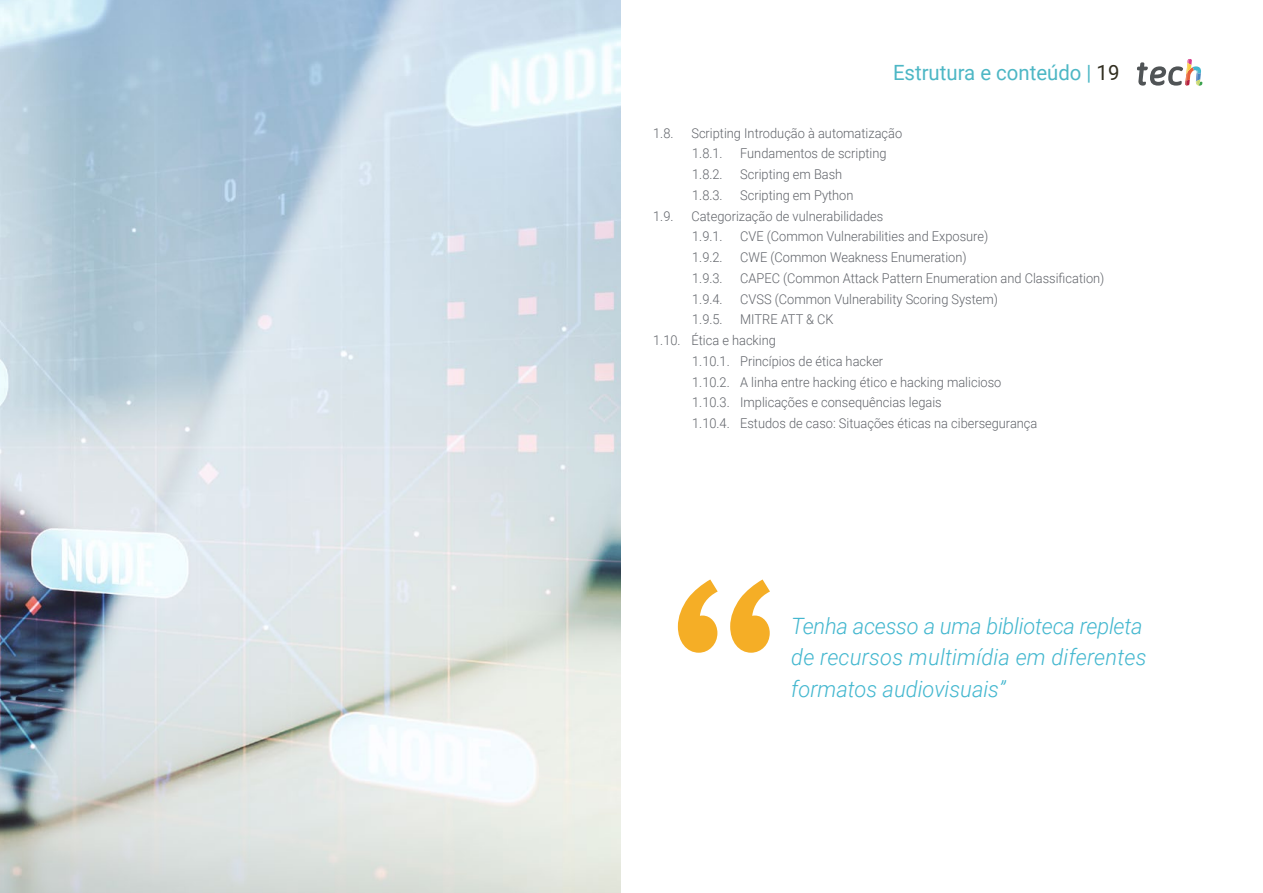
<style>
.page{position:relative;width:1263px;height:893px;background:#fff}
.page>*{position:absolute;margin:0;border:0;box-sizing:border-box;transform-origin:0 0}
.t1{font:italic 300 22.5px/31.5px "Roboto";color:#43b7cf}
.t2{font:21px "Roboto";color:#4db7c5}
.t3{font:300 13.5px/20.7px "Roboto";color:#61646a;scale:.95 1}
.s1{color:#312e20}
</style>
<div class="page">
<img style="left:0;top:0;width:621px;height:893px">
<svg style="left:678px;top:579px;width:92px;height:74px"></svg>
<svg style="left:1137px;top:59px;width:65px;height:27px"></svg>
<h2 class="t2" style="left:893px;top:57px;width:228px">Estrutura e conteúdo | <span class="s1">19</span></h2>
<p class="t3" style="left:653px;top:122px;width:23px">1.8.</p>
<p class="t3" style="left:691px;top:122px;width:223px">Scripting Introdução à automatização<br>1.8.1.</p>
<p class="t3" style="left:740px;top:143px;width:156px">Fundamentos de scripting</p>
<p class="t3" style="left:692px;top:164px;width:34px">1.8.2.</p>
<p class="t3" style="left:740px;top:164px;width:109px">Scripting em Bash</p>
<p class="t3" style="left:692px;top:184px;width:34px">1.8.3.</p>
<p class="t3" style="left:740px;top:184px;width:121px">Scripting em Python</p>
<p class="t3" style="left:653px;top:205px;width:23px">1.9.</p>
<p class="t3" style="left:691px;top:205px;width:203px">Categorização de vulnerabilidades<br>1.9.1.</p>
<p class="t3" style="left:740px;top:226px;width:263px">CVE (Common Vulnerabilities and Exposure)</p>
<p class="t3" style="left:692px;top:247px;width:34px">1.9.2.</p>
<p class="t3" style="left:740px;top:247px;width:240px">CWE (Common Weakness Enumeration)</p>
<p class="t3" style="left:692px;top:267px;width:34px">1.9.3.</p>
<p class="t3" style="left:740px;top:267px;width:385px">CAPEC (Common Attack Pattern Enumeration and Classification)</p>
<p class="t3" style="left:692px;top:288px;width:34px">1.9.4.</p>
<p class="t3" style="left:740px;top:288px;width:273px">CVSS (Common Vulnerability Scoring System)</p>
<p class="t3" style="left:692px;top:309px;width:34px">1.9.5.</p>
<p class="t3" style="left:653px;top:309px;width:191px;text-indent:87px">MITRE ATT &amp; CK<br>1.10. Ética e hacking</p>
<p class="t3" style="left:692px;top:350px;width:365px">1.10.1. Princípios de ética hacker<br>1.10.2. A linha entre hacking ético e hacking malicioso 1.10.3. Implicações e consequências legais<br>1.10.4. Estudos de caso: Situações éticas na cibersegurança</p>
<h1 class="t1" style="left:791px;top:609px;width:357px">Tenha acesso a uma biblioteca repleta de recursos multimídia em diferentes formatos audiovisuais”</h1>
</div>
